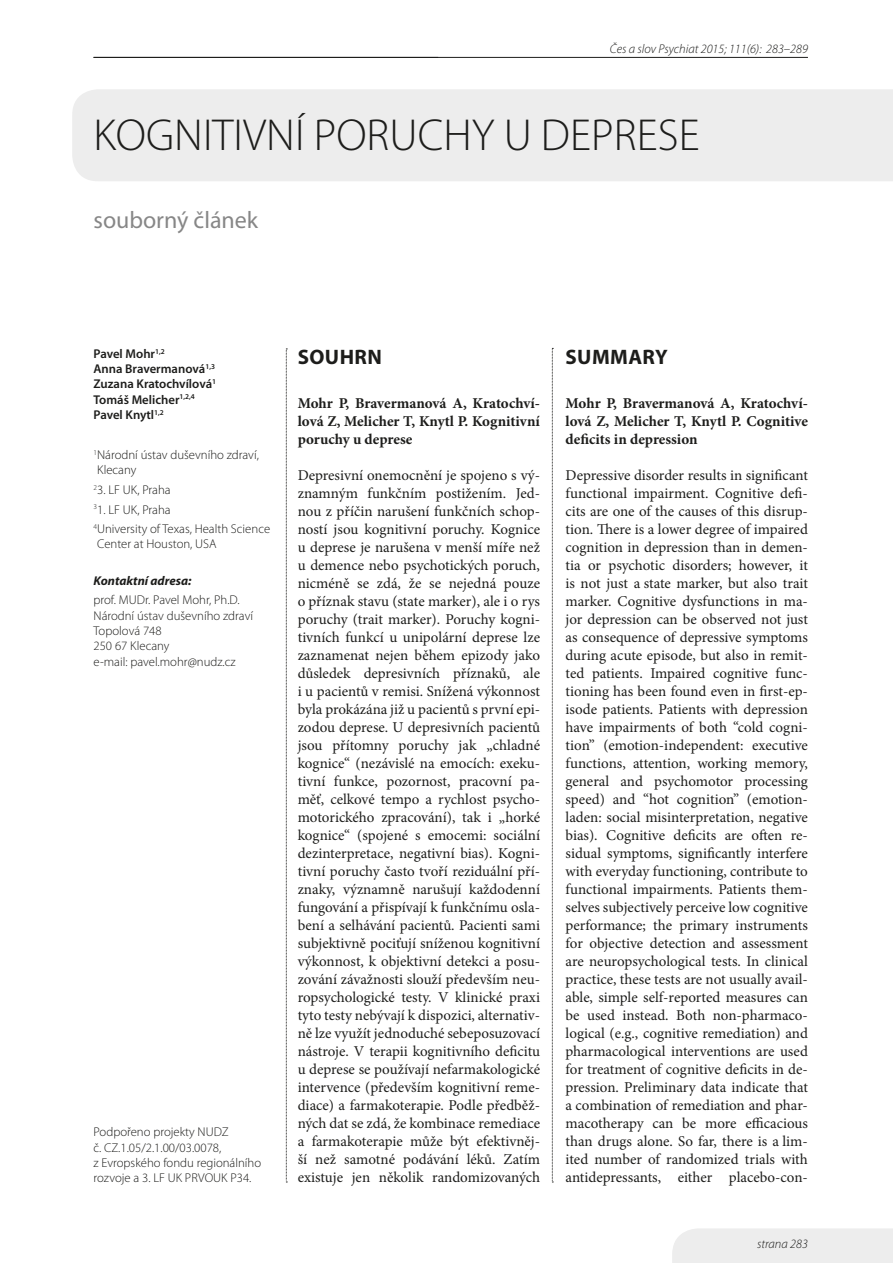
<style>
.page{position:relative;width:893px;height:1263px;background:#fff}
.page>*{position:absolute;margin:0;border:0;box-sizing:border-box;transform-origin:0 0}
.t1{font:300 45px "Myriad Pro";color:#1d1d1b}
.t2{font:24px "Myriad Pro";color:#878787}
.t3{font:700 21px "Myriad Pro";letter-spacing:.02em;color:#1d1d1b}
.t4{font:15px/18px "Minion Pro";color:#1d1d1b;text-align:justify}
.t5{font:700 15px/18px "Minion Pro";color:#1d1d1b;text-align:justify}
.t6{font:300 12.75px/15.3px "Myriad Pro";color:#1d1d1b}
.t7{font:600 12.75px/15.3px "Myriad Pro";color:#1d1d1b}
.t8{font:italic 300 12.75px "Myriad Pro";color:#1d1d1b}
.t9{font:italic 700 12.75px "Myriad Pro";color:#1d1d1b}
</style>
<div class="page">
<hr style="left:94px;top:57px;width:714px;height:1px;background:#1d1d1b">
<div style="left:672px;top:1228px;width:221px;height:35px;background:#ededed"></div>
<div style="left:72px;top:89px;width:821px;height:92px;background:#ededed"></div>
<svg style="left:286px;top:349px;width:1px;height:834px"></svg>
<svg style="left:552px;top:348px;width:1px;height:835px"></svg>
<p class="t8" style="left:610px;top:42px;width:199px">Čes a slov Psychiat 2015; 111(6): 283–289</p>
<h1 class="t1" style="left:94px;top:111px;width:322px">Kogn itivn í poruch</h1>
<h1 class="t1" style="left:472px;top:111px;width:229px">y udeprese</h1>
<h2 class="t2" style="left:94px;top:205px;width:166px">souborný článek</h2>
<p class="t7" style="left:94px;top:345px;width:124px">Pavel Mohr<sup>1,2<br></sup>Anna Bravermanová<sup>1,3<br></sup>Zuzana Kratochvílová<sup>1<br></sup>Tomáš Melicher<sup>1,2,4<br></sup>Pavel Knytl<sup>1,2</sup></p>
<p class="t6" style="left:94px;top:447px;width:167px"><sup>1</sup>Národní ústav duševního zdraví,<br>Klecany</p>
<p class="t6" style="left:94px;top:482px;width:79px"><sup>2</sup>3. LF UK, Praha</p>
<p class="t6" style="left:94px;top:500px;width:178px;line-height:19.5px"><sup>3</sup>1. LF UK, Praha<br><sup>4</sup>University of Texas, Health Science</p>
<p class="t6" style="left:97px;top:537px;width:121px">Center at Houston, USA</p>
<p class="t9" style="left:94px;top:572px;width:100px">Kontaktní adresa:</p>
<p class="t6" style="left:94px;top:593px;width:161px">prof. MUDr. Pavel Mohr, Ph.D.<br>Národní ústav duševního zdraví<br>Topolová 748<br>250 67 Klecany<br>e-mail: pavel.mohr@nudz.cz</p>
<p class="t6" style="left:94px;top:1124px;width:169px">Podpořeno projekty NUDZ<br>č. CZ.1.05/2.1.00/03.0078,<br>z Evropského fondu regionálního rozvoje a 3. LF UK PRVOUK P34.</p>
<h3 class="t3" style="left:298px;top:343px;width:86px">SOUHRN</h3>
<p class="t5" style="left:298px;top:394px;width:244px">Mohr P, Bravermanová A, Kratochví&shy;lová Z, Melicher T, Knytl P. Kognitivní poruchy u deprese</p>
<p class="t4" style="left:298px;top:466px;width:244px">Depresivní onemocnění je spojeno s vý&shy;znamným funkčním postižením. Jed&shy;nou z příčin narušení funkčních schop&shy;ností jsou kognitivní poruchy. Kognice u deprese je narušena v menší míře než u demence nebo psychotických poruch, nicméně se zdá, že se nejedná pouze o příznak stavu (state marker), ale i o rys poruchy (trait marker). Poruchy kogni&shy;tivních funkcí u unipolární deprese lze zaznamenat nejen během epizody jako důsledek depresivních příznaků, ale i u pacientů v remisi. Snížená výkonnost byla prokázána již u pacientů s první epi&shy;zodou deprese. U depresivních pacientů jsou přítomny poruchy jak „chladné kognice“ (nezávislé na emocích: exeku&shy;tivní funkce, pozornost, pracovní pa&shy;měť, celkové tempo a rychlost psycho&shy;motorického zpracování), tak i „horké kognice“ (spojené s emocemi: sociální dezinterpretace, negativní bias). Kogni&shy;tivní poruchy často tvoří reziduální pří&shy;znaky, významně narušují každodenní fungování a přispívají k funkčnímu osla&shy;bení a selhávání pacientů. Pacienti sami subjektivně pociťují sníženou kognitivní výkonnost, k objektivní detekci a posu&shy;zování závažnosti slouží především neu&shy;ropsychologické testy. V klinické praxi tyto testy nebývají k dispozici, alternativ&shy;ně lze využít jednoduché sebeposuzovací nástroje. V terapii kognitivního deficitu u deprese se používají nefarmakologické intervence (především kognitivní reme&shy;diace) a farmakoterapie. Podle předběž&shy;ných dat se zdá, že kombinace remediace a farmakoterapie může být efektivněj&shy;ší než samotné podávání léků. Zatím existuje jen několik randomizovaných</p>
<h3 class="t3" style="left:566px;top:343px;width:104px">SUMMARY</h3>
<p class="t5" style="left:566px;top:394px;width:244px">Mohr P, Bravermanová A, Kratochví&shy;lová Z, Melicher T, Knytl P. Cognitive deficits in depression</p>
<p class="t4" style="left:566px;top:466px;width:244px">Depressive disorder results in significant functional impairment. Cognitive defi&shy;cits are one of the causes of this disrup&shy;tion. There is a lower degree of impaired cognition in depression than in demen&shy;tia or psychotic disorders; however, it is not just a state marker, but also trait marker. Cognitive dysfunctions in ma&shy;jor depression can be observed not just as consequence of depressive symptoms during acute episode, but also in remit&shy;ted patients. Impaired cognitive func&shy;tioning has been found even in first-ep&shy;isode patients. Patients with depression have impairments of both “cold cogni&shy;tion” (emotion-independent: executive functions, attention, working memory, general and psychomotor processing speed) and “hot cognition” (emotion&shy;laden: social misinterpretation, negative bias). Cognitive deficits are often re&shy;sidual symptoms, significantly interfere with everyday functioning, contribute to functional impairments. Patients them&shy;selves subjectively perceive low cognitive performance; the primary instruments for objective detection and assessment are neuropsychological tests. In clinical practice, these tests are not usually avail&shy;able, simple self-reported measures can be used instead. Both non-pharmaco&shy;logical (e.g., cognitive remediation) and pharmacological interventions are used for treatment of cognitive deficits in de&shy;pression. Preliminary data indicate that a combination of remediation and phar&shy;macotherapy can be more efficacious than drugs alone. So far, there is a lim&shy;ited number of randomized trials with antidepressants, either placebo-con-</p>
<p class="t8" style="left:757px;top:1237px;width:52px">strana 283</p>
</div>
